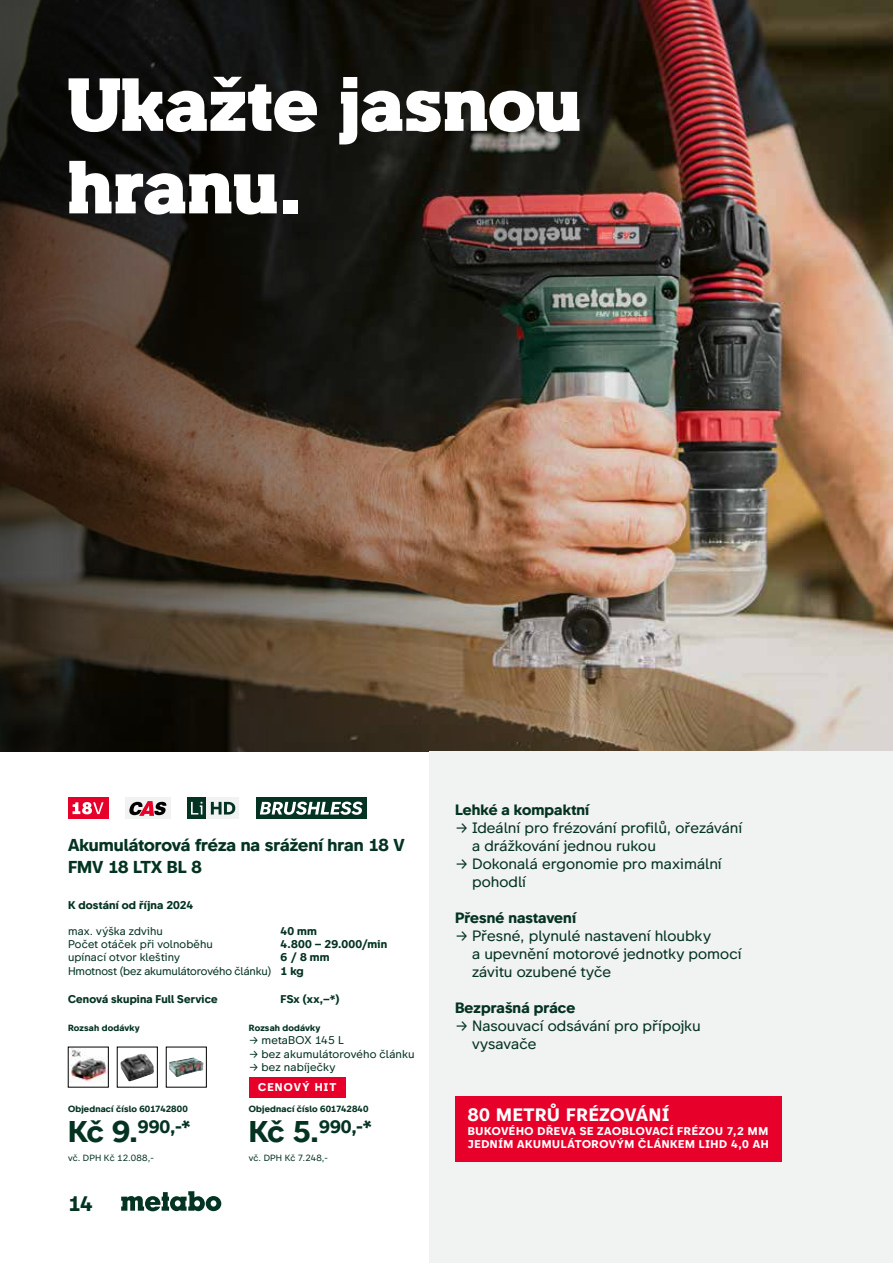
<style>
.page{position:relative;width:893px;height:1263px;background:#fff}
.page>*{position:absolute;margin:0;border:0;box-sizing:border-box;transform-origin:0 0}
.t1{font:800 75px/82.5px "Metabo Slab";letter-spacing:.015em;color:#fff}
.t2{font:700 21px "Metabo Slab";color:#043321}
.t3{font:700 18px "Metabo Sans";letter-spacing:.005em;color:#043321}
.t4{font:700 18px "Metabo Sans";letter-spacing:.035em;color:#fff}
.t5{font:700 17.25px/22.5px "Metabo Sans";color:#043321}
.t6{font:15px/18px "Metabo Sans";color:#043321}
.t7{font:700 15px "Metabo Sans";letter-spacing:.005em;color:#043321}
.t8{font:11.25px "Metabo Sans";letter-spacing:.01em;color:#043321}
.t9{font:700 11.25px "Metabo Sans";letter-spacing:.015em;color:#043321}
.t10{font:700 11.25px/13.5px "Metabo Sans";letter-spacing:.06em;color:#fff}
.t11{font:11.25px/13.2px "Metabo Sans";letter-spacing:-.01em;color:#043321}
.t12{font:700 11.25px "Metabo Sans";letter-spacing:.11em;color:#fff}
.t13{font:700 9px "Metabo Sans";letter-spacing:.02em;color:#043321}
.t14{font:9px "Metabo Sans";letter-spacing:.01em;color:#043321}
.s1{font-weight:700}
.s2{font-size:30px}
</style>
<div class="page">
<img style="left:636px;top:0;width:257px;height:752px">
<img style="left:0;top:0;width:636px;height:752px">
<div style="left:429px;top:752px;width:464px;height:511px;background:#f1f2f2"></div>
<img style="left:70px;top:1049px;width:37px;height:33px">
<img style="left:120px;top:1053px;width:34px;height:28px">
<img style="left:169px;top:1057px;width:35px;height:20px">
<div style="left:125px;top:798px;width:46px;height:21px;background:#f1f2f2"></div>
<svg style="left:129px;top:801px;width:37px;height:15px"></svg>
<div style="left:256px;top:798px;width:110px;height:21px;background:#043321"></div>
<svg style="left:260px;top:801px;width:103px;height:14px"></svg>
<div style="left:68px;top:798px;width:40px;height:21px;background:#e7002a"></div>
<svg style="left:73px;top:802px;width:31px;height:12px"></svg>
<div style="left:187px;top:798px;width:20px;height:21px;background:#043321"></div>
<svg style="left:207px;top:798px;width:32px;height:21px"></svg>
<svg style="left:191px;top:802px;width:11px;height:12px"></svg>
<svg style="left:211px;top:802px;width:24px;height:12px"></svg>
<div style="left:455px;top:1096px;width:326px;height:65px;background:#e7002a"></div>
<div style="left:249px;top:1077px;width:97px;height:21px;background:#e7002a"></div>
<svg style="left:121px;top:1191px;width:100px;height:20px"></svg>
<h1 class="t1" style="left:68px;top:64px;width:514px">Ukažte jasnou hranu.</h1>
<p class="t5" style="left:68px;top:833px;width:338px">Akumulátorová fréza na srážení hran 18 V<br>FMV 18 LTX BL 8</p>
<p class="t9" style="left:68px;top:898px;width:127px">K dostání od října 2024</p>
<p class="t8" style="left:68px;top:924px;width:96px">max. výška zdvihu</p>
<p class="t9" style="left:281px;top:924px;width:38px">40 mm</p>
<p class="t8" style="left:68px;top:937px;width:146px">Počet otáček při volnoběhu</p>
<p class="t9" style="left:281px;top:937px;width:108px">4.800 – 29.000/min</p>
<p class="t8" style="left:68px;top:951px;width:113px">upínací otvor kleštiny</p>
<p class="t11" style="left:68px;top:951px;width:263px;text-indent:213px"><span class="s1">6 / 8 mm<br></span>Hmotnost (bez akumulátorového článku) <span class="s1">1 kg</span></p>
<p class="t9" style="left:68px;top:992px;width:151px">Cenová skupina Full Service</p>
<p class="t9" style="left:281px;top:992px;width:60px">FSx (xx,–*)</p>
<p class="t13" style="left:68px;top:1022px;width:73px">Rozsah dodávky</p>
<p class="t13" style="left:249px;top:1022px;width:73px">Rozsah dodávky</p>
<p class="t13" style="left:68px;top:1103px;width:121px">Objednací číslo 601742800</p>
<p class="t3" style="left:68px;top:1116px;width:124px"><span class="s2">Kč 9.</span>990,-*</p>
<p class="t14" style="left:68px;top:1152px;width:87px">vč. DPH Kč 12.088,-</p>
<h2 class="t2" style="left:68px;top:1190px;width:26px">14</h2>
<p class="t8" style="left:249px;top:1033px;width:97px">→ metaBOX 145 L</p>
<p class="t8" style="left:249px;top:1047px;width:168px">→ bez akumulátorového článku</p>
<p class="t8" style="left:249px;top:1060px;width:88px">→ bez nabíječky</p>
<p class="t13" style="left:249px;top:1103px;width:121px">Objednací číslo 601742840</p>
<p class="t3" style="left:249px;top:1116px;width:125px"><span class="s2">Kč 5.</span>990,-*</p>
<p class="t14" style="left:249px;top:1152px;width:81px">vč. DPH Kč 7.248,-</p>
<p class="t12" style="left:258px;top:1080px;width:80px">CENOVÝ HIT</p>
<p class="t7" style="left:455px;top:800px;width:136px">Lehké a kompaktní</p>
<p class="t6" style="left:472px;top:818px;width:272px;text-indent:-17px">→ Ideální pro frézování profilů, ořezávání a drážkování jednou rukou</p>
<p class="t6" style="left:472px;top:854px;width:251px;text-indent:-17px">→ Dokonalá ergonomie pro maximální pohodlí</p>
<p class="t7" style="left:455px;top:908px;width:122px">Přesné nastavení</p>
<p class="t6" style="left:472px;top:926px;width:271px;text-indent:-17px">→ Přesné, plynulé nastavení hloubky<br>a upevnění motorové jednotky pomocí závitu ozubené tyče</p>
<p class="t7" style="left:455px;top:998px;width:122px">Bezprašná práce</p>
<p class="t6" style="left:472px;top:1016px;width:230px;text-indent:-17px">→ Nasouvací odsávání pro přípojku vysavače</p>
<p class="t4" style="left:468px;top:1104px;width:203px">80 METRŮ FRÉZOVÁNÍ</p>
<p class="t10" style="left:468px;top:1124px;width:302px">BUKOVÉHO DŘEVA SE ZAOBLOVACÍ FRÉZOU 7,2 MM<br>JEDNÍM AKUMULÁTOROVÝM ČLÁNKEM LIHD 4,0 AH</p>
</div>
